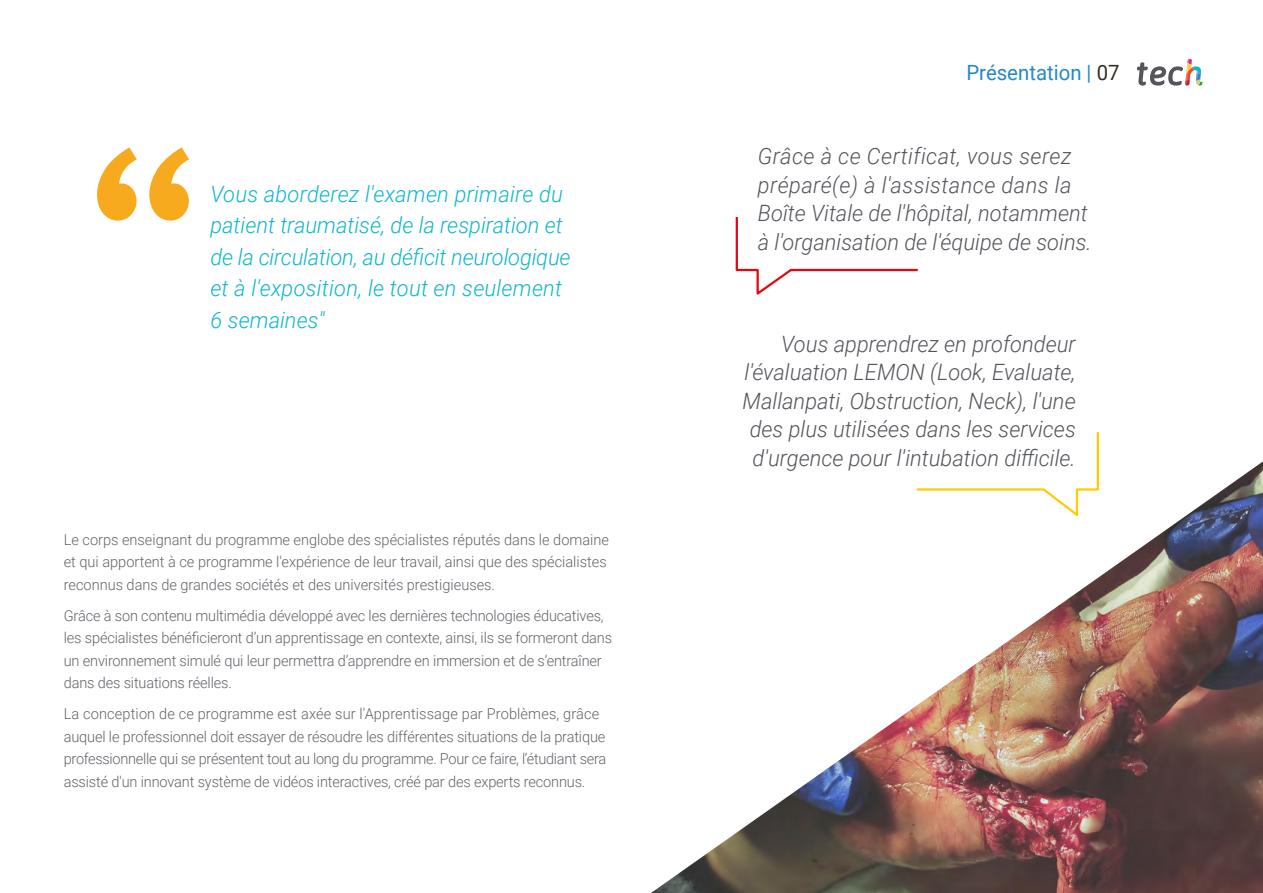
<style>
.page{position:relative;width:1263px;height:893px;background:#fff}
.page>*{position:absolute;margin:0;border:0;box-sizing:border-box;transform-origin:0 0}
.t1{font:italic 300 22.5px/28.5px "Roboto";color:#52555b;text-align:right}
.t2{font:italic 300 22.5px/31.5px "Roboto";color:#0fb6cf}
.t3{font:21px "Roboto";color:#2488c9}
.t4{font:300 15px/22.5px "Roboto";letter-spacing:-.01em;color:#61646a}
.s1{color:#312e20}
</style>
<div class="page">
<img style="left:651px;top:461px;width:612px;height:432px">
<svg style="left:914px;top:432px;width:186px;height:87px"></svg>
<svg style="left:735px;top:217px;width:183px;height:78px"></svg>
<svg style="left:97px;top:147px;width:92px;height:74px"></svg>
<svg style="left:1137px;top:59px;width:65px;height:27px"></svg>
<h1 class="t2" style="left:210px;top:177px;width:362px">Vous aborderez l'examen primaire du patient traumatisé, de la respiration et de la circulation, au déficit neurologique et à l'exposition, le tout en seulement 6 semaines"</h1>
<p class="t4" style="left:64px;top:527px;width:547px">Le corps enseignant du programme englobe des spécialistes réputés dans le domaine et qui apportent à ce programme l'expérience de leur travail, ainsi que des spécialistes reconnus dans de grandes sociétés et des universités prestigieuses.</p>
<p class="t4" style="left:64px;top:603px;width:550px">Grâce à son contenu multimédia développé avec les dernières technologies éducatives, les spécialistes bénéficieront d’un apprentissage en contexte, ainsi, ils se formeront dans un environnement simulé qui leur permettra d’apprendre en immersion et de s’entraîner dans des situations réelles.</p>
<p class="t4" style="left:64px;top:702px;width:544px">La conception de ce programme est axée sur l'Apprentissage par Problèmes, grâce auquel le professionnel doit essayer de résoudre les différentes situations de la pratique professionnelle qui se présentent tout au long du programme. Pour ce faire, l’étudiant sera assisté d'un innovant système de vidéos interactives, créé par des experts reconnus.</p>
<h2 class="t3" style="left:966px;top:57px;width:155px">Présentation | <span class="s1">07</span></h2>
<h1 class="t1" style="left:758px;top:141px;width:335px;text-align:left">Grâce à ce Certificat, vous serez préparé(e) à l'assistance dans la Boîte Vitale de l'hôpital, notamment à l'organisation de l'équipe de soins.</h1>
<h1 class="t1" style="left:743px;top:328px;width:335px">Vous apprendrez en profondeur l'évaluation LEMON (Look, Evaluate, Mallanpati, Obstruction, Neck), l'une des plus utilisées dans les services d'urgence pour l'intubation difficile.</h1>
</div>
